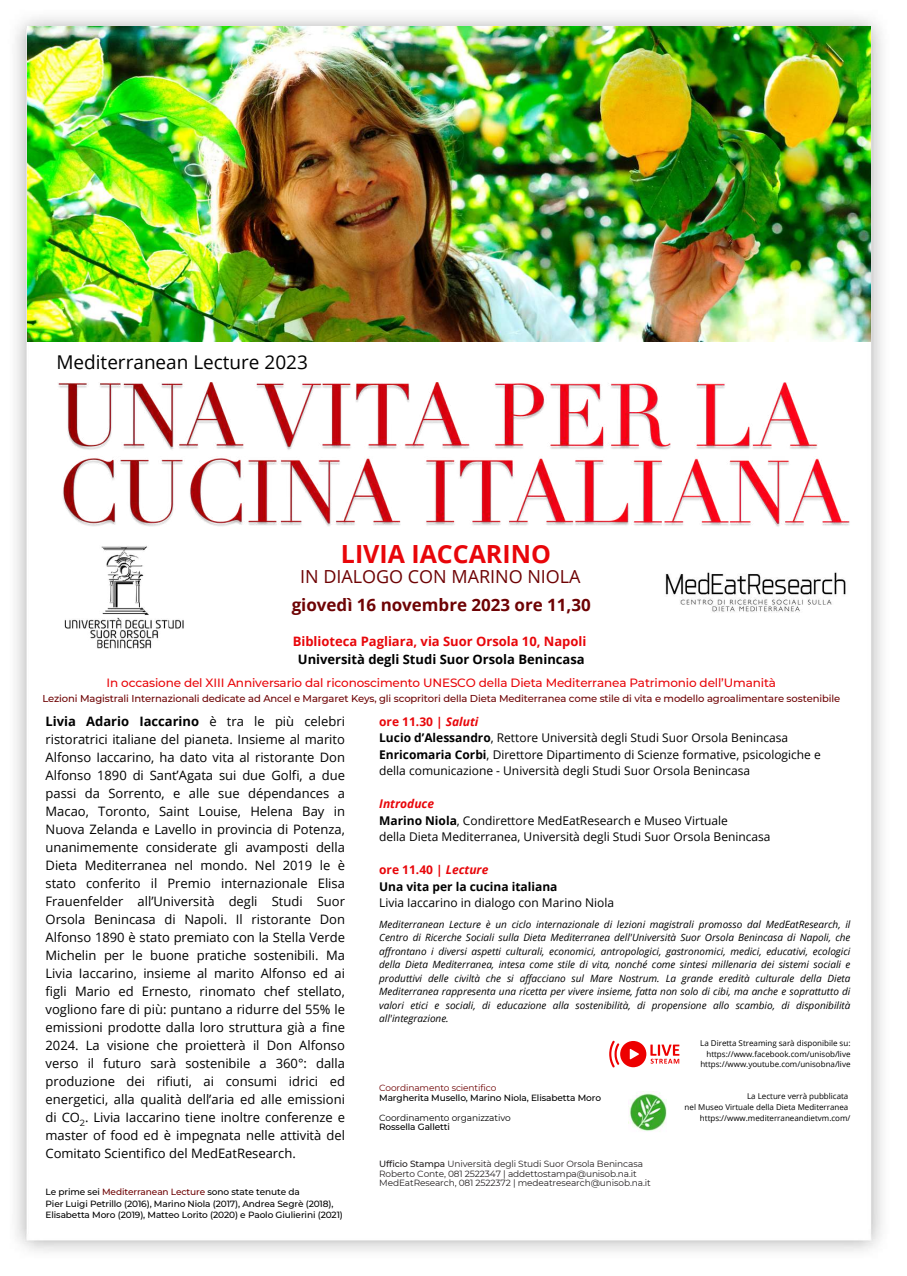
<style>
.page{position:relative;width:907px;height:1276px;background:#fff}
.page>*{position:absolute;margin:0;border:0;box-sizing:border-box;transform-origin:0 0}
.t1{font:700 25px "Open Sans";color:#e8060a}
.t2{font:19px "Open Sans";color:#000}
.t3{font:18px "Open Sans";color:#6e0304}
.t4{font:700 17px "Open Sans";color:#6e0304}
.t5{font:13px/18px "Open Sans";color:#000;text-align:justify}
.t6{font:700 13px "Open Sans";color:#e8060a}
.t7{font:700 13px "Open Sans";color:#000}
.t8{font:12px/16.5px "Open Sans";color:#000}
.t9{font:500 12px "Montserrat";letter-spacing:-.01em;color:#e8060a}
.t10{font:700 12px/16.5px "Open Sans";color:#000}
.t11{font:italic 10px/13.5px "Open Sans";color:#000;text-align:justify}
.t12{font:500 10px "Montserrat";letter-spacing:-.01em;color:#6e0304}
.t13{font:500 9px/11.2px "Montserrat";letter-spacing:-.01em;color:#000}
.t14{font:9px/9.7px "Montserrat";letter-spacing:-.01em;color:#231f20}
.t15{font:9px "Montserrat";letter-spacing:-.01em;color:#000}
.t16{font:9px "Montserrat";letter-spacing:-.01em;color:#6e0304}
.t17{font:8px/10.7px "Open Sans";color:#000;text-align:right}
.s1{font-weight:700}
.s2{color:#6e0304}
.s3{font-weight:700;color:#e8060a}
.s4{font-weight:700;font-style:italic;color:#e8060a}
.s5{color:#e8060a}
.s6{font-style:italic;color:#e8060a}
.s7{font-weight:500}
</style>
<div class="page">
<img style="left:15px;top:17px;width:867px;height:1235px">
<img style="left:57px;top:382px;width:793px;height:145px">
<img style="left:27px;top:27px;width:844px;height:315px">
<img style="left:27px;top:538px;width:188px;height:116px">
<img style="left:661px;top:570px;width:189px;height:47px">
<svg style="left:609px;top:1040px;width:70px;height:27px"></svg>
<img style="left:628px;top:1092px;width:39px;height:42px">
<h2 class="t2" style="left:56px;top:348px;width:253px">Mediterranean Lecture 2023</h2>
<h1 class="t1" style="left:341px;top:536px;width:211px">LIVIA IACCARINO</h1>
<h3 class="t3" style="left:300px;top:563px;width:282px">IN DIALOGO CON MARINO NIOLA</h3>
<h3 class="t4" style="left:292px;top:593px;width:301px">giovedì 16 novembre 2023 ore 11,30</h3>
<p class="t6" style="left:293px;top:632px;width:295px">Biblioteca Pagliara, via Suor Orsola 10, Napoli</p>
<p class="t7" style="left:298px;top:650px;width:288px">Università degli Studi Suor Orsola Benincasa</p>
<p class="t9" style="left:107px;top:675px;width:671px">In occasione del XIII Anniversario dal riconoscimento UNESCO della Dieta Mediterranea Patrimonio dell’Umanità</p>
<p class="t12" style="left:42px;top:692px;width:799px">Lezioni Magistrali Internazionali dedicate ad Ancel e Margaret Keys, gli scopritori della Dieta Mediterranea come stile di vita e modello agroalimentare sostenibile</p>
<p class="t5" style="left:46px;top:712px;width:301px"><span class="s1">Livia Adario Iaccarino</span> è tra le più celebri ristoratrici italiane del pianeta. Insieme al marito Alfonso Iaccarino, ha dato vita al ristorante Don Alfonso 1890 di Sant’Agata sui due Golfi, a due passi da Sorrento, e alle sue dépendances a Macao, Toronto, Saint Louise, Helena Bay in Nuova Zelanda e Lavello in provincia di Potenza, unanimemente considerate gli avamposti della Dieta Mediterranea nel mondo. Nel 2019 le è stato conferito il Premio internazionale Elisa Frauenfelder all’Università degli Studi Suor Orsola Benincasa di Napoli. Il ristorante Don Alfonso 1890 è stato premiato con la Stella Verde Michelin per le buone pratiche sostenibili. Ma Livia Iaccarino, insieme al marito Alfonso ed ai figli Mario ed Ernesto, rinomato chef stellato, vogliono fare di più: puntano a ridurre del 55% le emissioni prodotte dalla loro struttura già a fine 2024. La visione che proietterà il Don Alfonso verso il futuro sarà sostenibile a 360°: dalla produzione dei rifiuti, ai consumi idrici ed energetici, alla qualità dell’aria ed alle emissioni di CO . Livia Iaccarino tiene inoltre conferenze e master of food ed è impegnata nelle attività del Comitato Scientifico del MedEatResearch.</p>
<p class="t15" style="left:80px;top:1117px;width:7px">2</p>
<p class="t13" style="left:46px;top:1186px;width:299px">Le prime sei <span class="s2">Mediterranean Lecture</span> sono state tenute da<br>Pier Luigi Petrillo (2016), Marino Niola (2017), Andrea Segrè (2018),<br>Elisabetta Moro (2019), Matteo Lorito (2020) e Paolo Giulierini (2021)</p>
<p class="t8" style="left:379px;top:713px;width:443px"><span class="s3">ore 11.30 |</span> <span class="s4">Saluti<br></span><span class="s1">Lucio d’Alessandro</span>, Rettore Università degli Studi Suor Orsola Benincasa <span class="s1">Enricomaria Corbi</span>, Direttore Dipartimento di Scienze formative, psicologiche e della comunicazione - Università degli Studi Suor Orsola Benincasa</p>
<p class="t8" style="left:379px;top:795px;width:393px"><span class="s4">Introduce<br></span><span class="s1">Marino Niola</span>, Condirettore MedEatResearch e Museo Virtuale<br>della Dieta Mediterranea, Università degli Studi Suor Orsola Benincasa</p>
<p class="t10" style="left:379px;top:861px;width:180px"><span class="s5">ore 11.40 |</span> <span class="s6">Lecture<br></span>Una vita per la cucina italiana</p>
<p class="t8" style="left:379px;top:894px;width:236px">Livia Iaccarino in dialogo con Marino Niola</p>
<p class="t11" style="left:379px;top:917px;width:473px">Mediterranean Lecture è un ciclo internazionale di lezioni magistrali promosso dal MedEatResearch, il Centro di Ricerche Sociali sulla Dieta Mediterranea dell'Università Suor Orsola Benincasa di Napoli, che affrontano i diversi aspetti culturali, economici, antropologici, gastronomici, medici, educativi, ecologici della Dieta Mediterranea, intesa come stile di vita, nonché come sintesi millenaria dei sistemi sociali e produttivi delle civiltà che si affacciano sul Mare Nostrum. La grande eredità culturale della Dieta Mediterranea rappresenta una ricetta per vivere insieme, fatta non solo di cibi, ma anche e soprattutto di valori etici e sociali, di educazione alla sostenibilità, di propensione allo scambio, di disponibilità all'integrazione.</p>
<p class="t16" style="left:379px;top:1083px;width:119px">Coordinamento scientifico</p>
<p class="t13" style="left:379px;top:1092px;width:223px">Margherita Musello, Marino Niola, Elisabetta Moro</p>
<p class="t15" style="left:379px;top:1112px;width:133px">Coordinamento organizzativo</p>
<p class="t13" style="left:379px;top:1121px;width:72px">Rossella Galletti</p>
<p class="t14" style="left:379px;top:1159px;width:273px"><span class="s7">Ufficio Stampa</span> Università degli Studi Suor Orsola Benincasa<br>Roberto Conte, 081 2522347 | addettostampa@unisob.na.it<br>MedEatResearch, 081 2522372 | medeatresearch@unisob.na.it</p>
<p class="t17" style="left:700px;top:1037px;width:152px">La Diretta Streaming sarà disponibile su: https://www.facebook.com/unisob/live https://www.youtube.com/unisobna/live</p>
<p class="t17" style="left:684px;top:1091px;width:167px">La Lecture verrà pubblicata<br>nel Museo Virtuale della Dieta Mediterranea https://www.mediterraneandietvm.com/</p>
</div>
